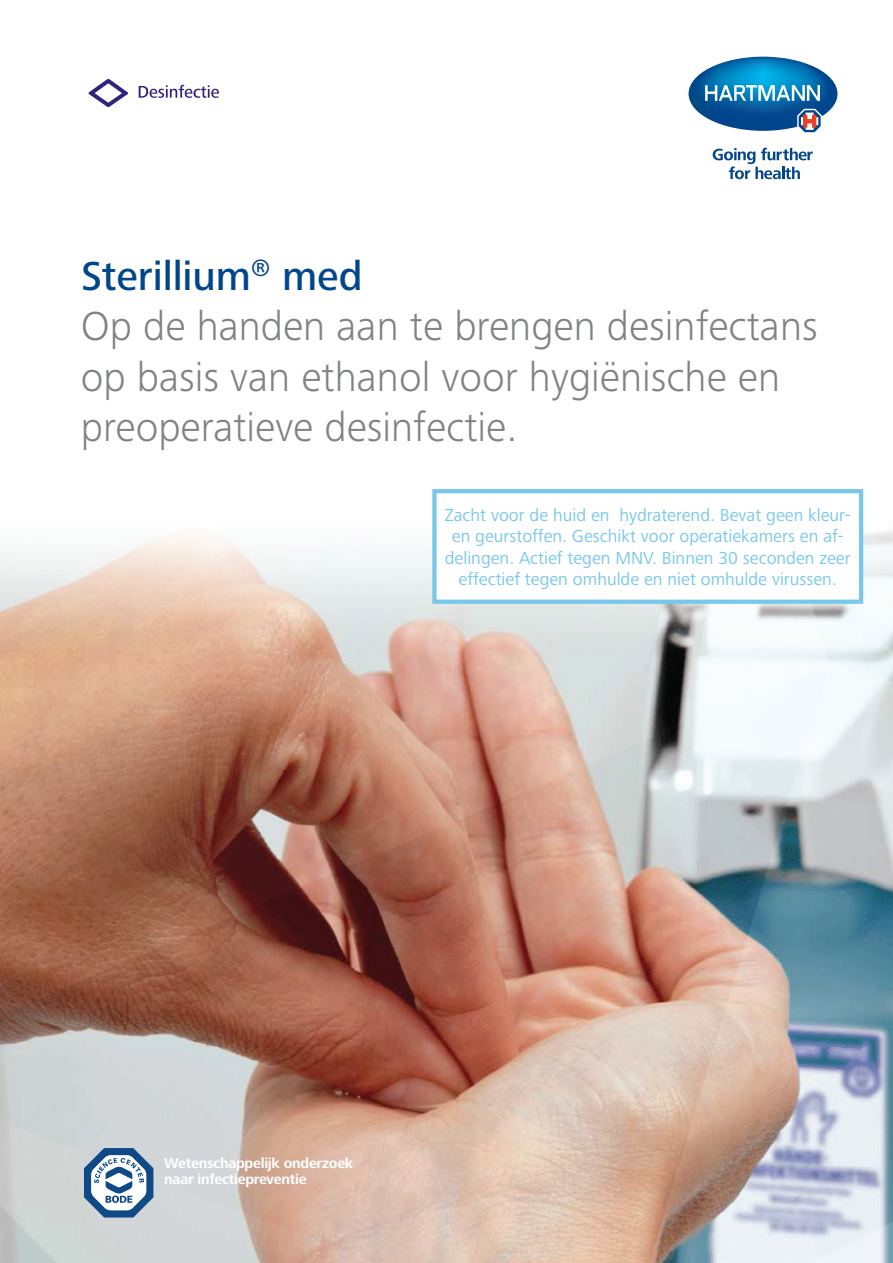
<style>
.page{position:relative;width:893px;height:1263px;background:#fff}
.page>*{position:absolute;margin:0;border:0;box-sizing:border-box;transform-origin:0 0}
.t1{font:300 42px/50.4px "Frutiger Next LTW1 G";color:#808285}
.t2{font:18px/21.6px "Frutiger Next LTW1 G";color:#79c8ea;text-align:center}
.t3{font:700 14.7px/16.2px "Frutiger Next LTW1 G";letter-spacing:-.02em;color:#fff}
.s1{font-weight:500;color:#01468b}
</style>
<div class="page">
<img style="left:0;top:489px;width:893px;height:774px">
<svg style="left:89px;top:79px;width:39px;height:28px"></svg>
<svg style="left:139px;top:85px;width:80px;height:13px"></svg>
<img style="left:689px;top:57px;width:148px;height:74px">
<svg style="left:705px;top:85px;width:115px;height:16px"></svg>
<svg style="left:799px;top:110px;width:22px;height:22px"></svg>
<svg style="left:713px;top:148px;width:100px;height:31px"></svg>
<svg style="left:84px;top:1148px;width:69px;height:69px"></svg>
<div style="left:434px;top:491px;width:427px;height:111px;background:#fff"></div>
<div style="left:432px;top:489px;width:431px;height:115px;border:4px solid #79c8ea"></div>
<h1 class="t1" style="left:81px;top:250px;width:738px"><span class="s1">Sterillium</span><sup>®</sup> <span class="s1">med<br></span>Op de handen aan te brengen desinfectans op basis van ethanol voor hygiënische en preoperatieve desinfectie.</h1>
<p class="t2" style="left:445px;top:504px;width:407px">Zacht voor de huid en hydraterend. Bevat geen kleur&shy;en geurstoffen. Geschikt voor operatiekamers en af&shy;delingen. Actief tegen MNV. Binnen 30 seconden zeer effectief tegen omhulde en niet omhulde virussen.</p>
<p class="t3" style="left:164px;top:1156px;width:191px">Wetenschappelijk onderzoek naar infectiepreventie</p>
</div>
